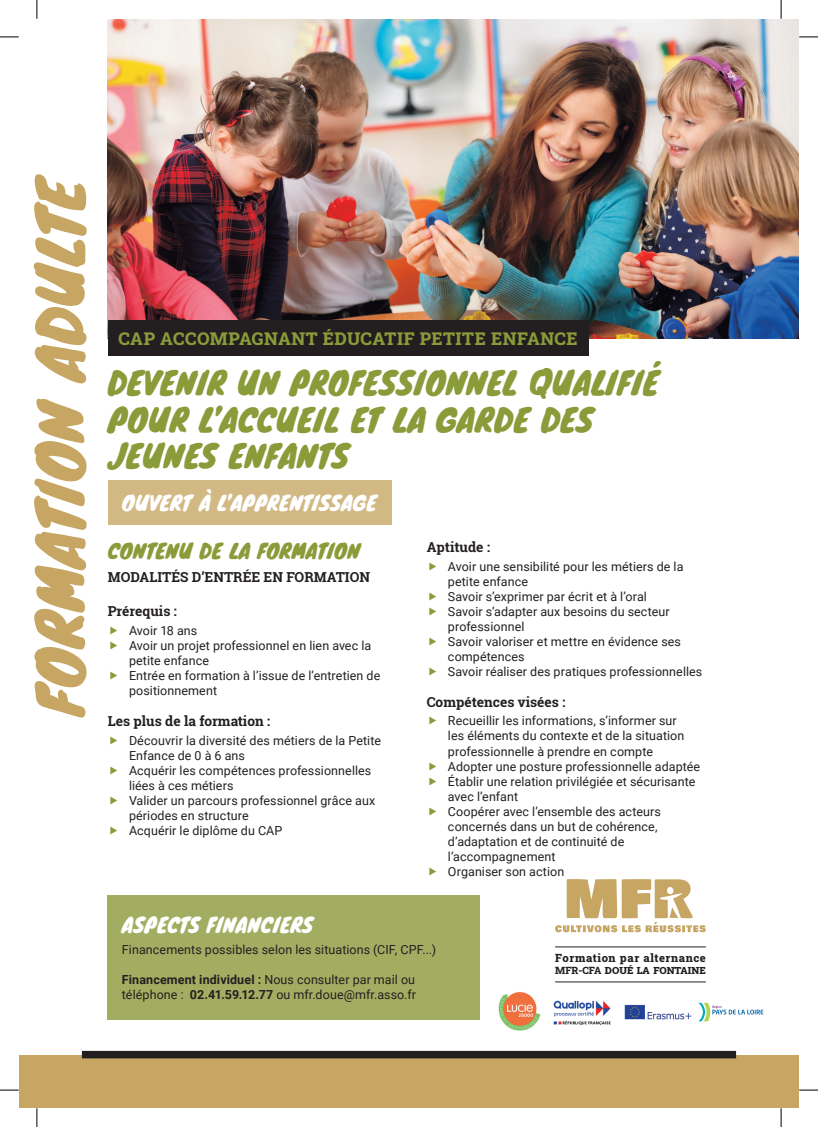
<style>
.page{position:relative;width:818px;height:1127px;background:#fff}
.page>*{position:absolute;margin:0;border:0;box-sizing:border-box;transform-origin:0 0}
.t1{font:61px "Knewave";color:#c7a562}
.t2{font:31.25px/36.2px "Knewave";letter-spacing:.015em;color:#8a9b39}
.t3{font:20px "Knewave";letter-spacing:.01em;color:#fff}
.t4{font:20px "Knewave";letter-spacing:.015em;color:#8a9b39}
.t5{font:800 17.5px "Roboto Slab";letter-spacing:.03em;color:#8a9b39}
.t6{font:700 13.75px "Roboto Slab";color:#231f20}
.t7{font:12.5px/15px "Roboto";letter-spacing:.005em;color:#231f20}
.t8{font:800 11.25px "Roboto Slab";letter-spacing:.05em;color:#231f20}
.t9{font:900 10px "Roboto Slab";color:#231f20}
.s1{font-weight:700}
.s2{font-weight:800}
</style>
<div class="page">
<div style="left:19px;top:1054px;width:780px;height:53px;background:#c7a562"></div>
<div style="left:82px;top:1050px;width:654px;height:8px;background:#231f20"></div>
<svg style="left:555px;top:879px;width:151px;height:53px"></svg>
<hr style="left:555px;top:946px;width:151px;height:1px;background:#231f20">
<hr style="left:555px;top:981px;width:151px;height:1px;background:#231f20">
<svg style="left:698px;top:1002px;width:65px;height:19px"></svg>
<img style="left:553px;top:1000px;width:58px;height:25px">
<img style="left:624px;top:1004px;width:68px;height:16px">
<img style="left:498px;top:992px;width:43px;height:39px">
<img style="left:108px;top:19px;width:691px;height:319px">
<div style="left:108px;top:320px;width:480px;height:36px;background:#231f20"></div>
<div style="left:108px;top:894px;width:372px;height:124px;background:#a3ad62"></div>
<div style="left:108px;top:480px;width:283px;height:44px;background:#d2b883"></div>
<svg style="left:0;top:36px;width:19px;height:2px"></svg>
<svg style="left:799px;top:36px;width:19px;height:2px"></svg>
<svg style="left:0;top:1089px;width:19px;height:1px"></svg>
<svg style="left:799px;top:1089px;width:19px;height:1px"></svg>
<svg style="left:36px;top:0;width:2px;height:19px"></svg>
<svg style="left:36px;top:1107px;width:2px;height:19px"></svg>
<svg style="left:780px;top:0;width:2px;height:19px"></svg>
<svg style="left:780px;top:1107px;width:2px;height:19px"></svg>
<h1 class="t1" style="left:12px;top:715px;width:543px;rotate:-90deg">FORMATION ADULTE</h1>
<h3 class="t5" style="left:118px;top:326px;width:461px">CAP ACCOMPAGNANT ÉDUCATIF PETITE ENFANCE</h3>
<h2 class="t2" style="left:108px;top:364px;width:553px">DEVENIR UN PROFESSIONNEL QUALIFIÉ<br>POUR L’ACCUEIL ET LA GARDE DES<br>JEUNES ENFANTS</h2>
<h3 class="t3" style="left:122px;top:487px;width:257px">OUVERT À L’APPRENTISSAGE</h3>
<h3 class="t4" style="left:108px;top:535px;width:254px">CONTENU DE LA FORMATION</h3>
<p class="t6" style="left:108px;top:567px;width:264px">MODALITÉS D’ENTRÉE EN FORMATION</p>
<p class="t6" style="left:108px;top:602px;width:71px">Prérequis :</p>
<p class="t7" style="left:129px;top:622px;width:253px">Avoir 18 ans<br>Avoir un projet professionnel en lien avec la petite enfance<br>Entrée en formation à l’issue de l’entretien de positionnement</p>
<p class="t6" style="left:108px;top:711px;width:164px">Les plus de la formation :</p>
<p class="t7" style="left:129px;top:732px;width:254px">Découvrir la diversité des métiers de la Petite<br>Enfance de 0 à 6 ans<br>Acquérir les compétences professionnelles liées à ces métiers<br>Valider un parcours professionnel grâce aux périodes en structure<br>Acquérir le diplôme du CAP</p>
<p class="t6" style="left:427px;top:537px;width:65px">Aptitude :</p>
<p class="t7" style="left:448px;top:558px;width:256px">Avoir une sensibilité pour les métiers de la petite enfance<br>Savoir s’exprimer par écrit et à l’oral<br>Savoir s’adapter aux besoins du secteur professionnel<br>Savoir valoriser et mettre en évidence ses compétences<br>Savoir réaliser des pratiques professionnelles</p>
<p class="t6" style="left:427px;top:692px;width:140px">Compétences visées :</p>
<p class="t7" style="left:448px;top:713px;width:254px">Recueillir les informations, s’informer sur<br>les éléments du contexte et de la situation professionnelle à prendre en compte Adopter une posture professionnelle adaptée Établir une relation privilégiée et sécurisante avec l’enfant<br>Coopérer avec l’ensemble des acteurs concernés dans un but de cohérence, d’adaptation et de continuité de l’accompagnement<br>Organiser son action</p>
<h3 class="t3" style="left:122px;top:908px;width:193px">ASPECTS FINANCIERS</h3>
<p class="t7" style="left:122px;top:941px;width:316px">Financements possibles selon les situations (CIF, CPF...)</p>
<p class="t7" style="left:122px;top:971px;width:295px"><span class="s1">Financement individuel :</span> Nous consulter par mail ou téléphone : <span class="s1">02.41.59.12.77</span> ou mfr.doue@mfr.asso.fr</p>
<p class="t8" style="left:555px;top:950px;width:152px">Formation par alternance</p>
<p class="t9" style="left:555px;top:963px;width:152px"><span class="s2">MFR-CFA</span> DOUÉ LA FONTAINE</p>
</div>
